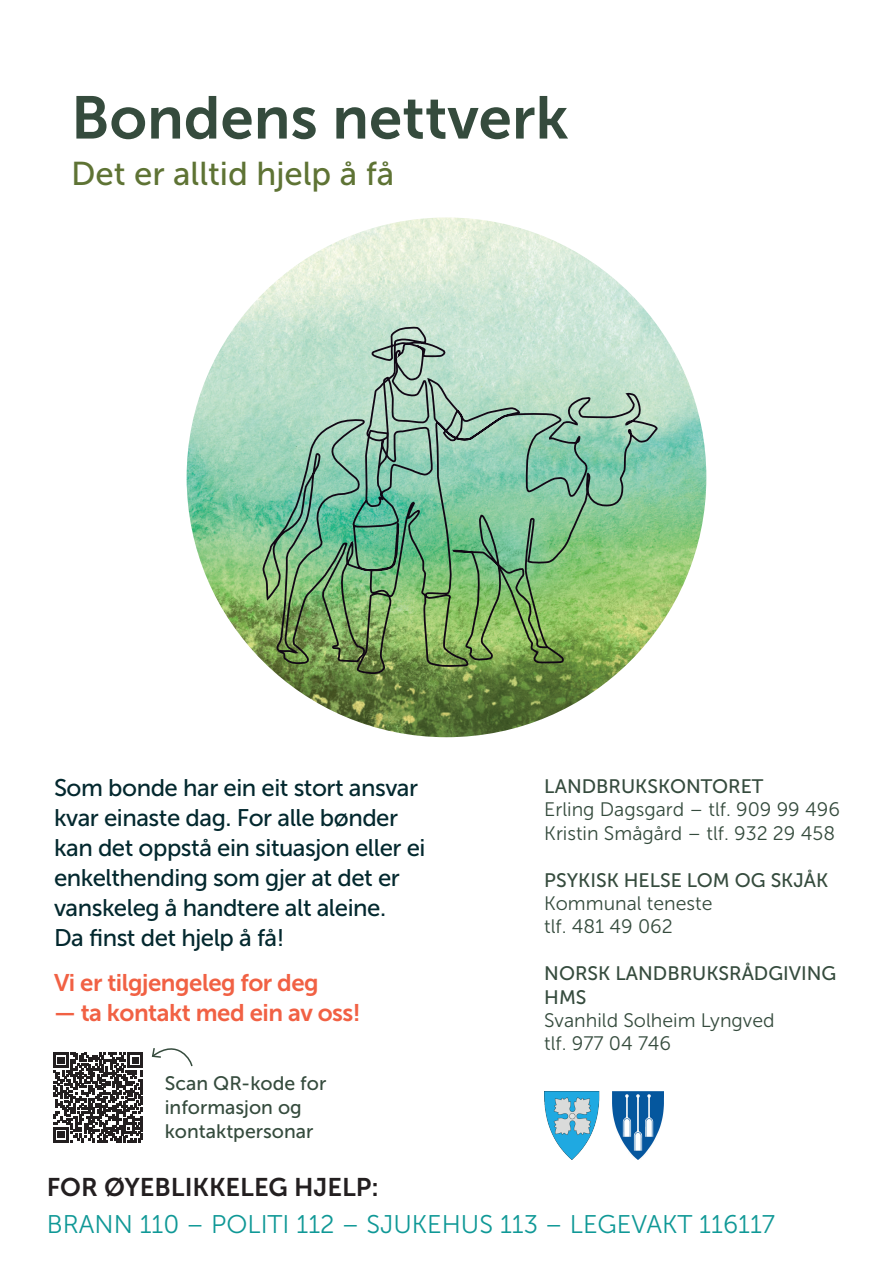
<style>
.page{position:relative;width:893px;height:1263px;background:#fff}
.page>*{position:absolute;margin:0;border:0;box-sizing:border-box;transform-origin:0 0}
.t1{font:60px "Museo Sans 700";color:#354b3d}
.t2{font:33px "Museo Sans 500";color:#5e7334}
.t3{font:25.5px "Museo Sans 300";color:#0f9896}
.t4{font:25.5px "Museo Sans 700";color:#231f20}
.t5{font:24px/30px "Museo Sans 500";letter-spacing:-.02em;color:#03282e}
.t6{font:24px "Museo Sans 700";letter-spacing:-.02em;color:#f16144}
.t7{font:19.5px/23.4px "Museo Sans 300";color:#354b3d}
.t8{font:19.5px/24px "Museo Sans 500";color:#354b3d}
</style>
<div class="page">
<img style="left:187px;top:217px;width:519px;height:520px;border-radius:260px">
<img style="left:263px;top:339px;width:302px;height:325px">
<svg style="left:446px;top:379px;width:212px;height:295px;background:#8bbd8a"></svg>
<img style="left:349px;top:325px;width:97px;height:364px">
<svg style="left:53px;top:1053px;width:90px;height:89px"></svg>
<img style="left:612px;top:1091px;width:52px;height:68px">
<img style="left:544px;top:1092px;width:56px;height:67px">
<svg style="left:151px;top:1048px;width:42px;height:19px"></svg>
<h1 class="t1" style="left:71px;top:84px;width:499px">Bondens nettverk</h1>
<h2 class="t2" style="left:71px;top:156px;width:325px">Det er alltid hjelp å få</h2>
<p class="t5" style="left:54px;top:773px;width:373px">Som bonde har ein eit stort ansvar kvar einaste dag. For alle bønder kan det oppstå ein situasjon eller ei enkelthending som gjer at det er vanskeleg å handtere alt aleine.<br>Da finst det hjelp å få!</p>
<p class="t6" style="left:54px;top:970px;width:266px">Vi er tilgjengeleg for deg</p>
<p class="t6" style="left:54px;top:1000px;width:308px">— ta kontakt med ein av oss!</p>
<p class="t8" style="left:165px;top:1071px;width:163px">Scan QR-kode for informasjon og kontaktpersonar</p>
<p class="t8" style="left:544px;top:774px;width:221px">LANDBRUKSKONTORET</p>
<p class="t7" style="left:544px;top:798px;width:297px">Erling Dagsgard – tlf. 909 99 496<br>Kristin Smågård – tlf. 932 29 458</p>
<p class="t8" style="left:544px;top:868px;width:285px">PSYKISK HELSE LOM OG SKJÅK</p>
<p class="t7" style="left:544px;top:892px;width:170px">Kommunal teneste tlf. 481 49 062</p>
<p class="t8" style="left:544px;top:962px;width:294px;line-height:23.4px">NORSK LANDBRUKSRÅDGIVING<br>HMS</p>
<p class="t7" style="left:544px;top:1009px;width:232px">Svanhild Solheim Lyngved tlf. 977 04 746</p>
<p class="t4" style="left:47px;top:1173px;width:334px">FOR ØYEBLIKKELEG HJELP:</p>
<p class="t3" style="left:47px;top:1210px;width:730px">BRANN 110 – POLITI 112 – SJUKEHUS 113 – LEGEVAKT 116117</p>
</div>
